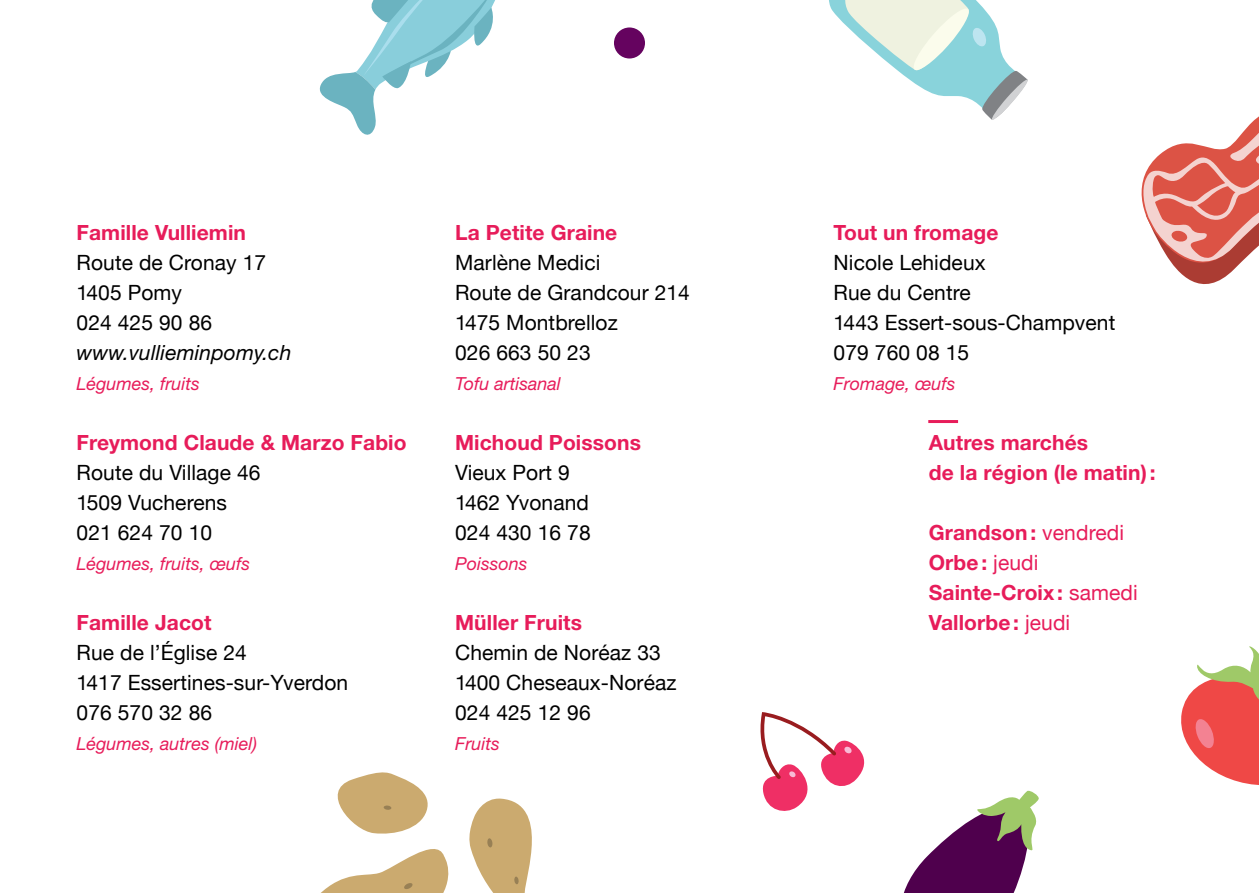
<style>
.page{position:relative;width:1259px;height:893px;background:#fff}
.page>*{position:absolute;margin:0;border:0;box-sizing:border-box;transform-origin:0 0}
.t1{font:21px/30px "Helvetica Neue";letter-spacing:.005em;color:#000}
.t2{font:700 21px/30px "Helvetica Neue";letter-spacing:.005em;color:#e71c5a}
.t3{font:italic 21px "Helvetica Neue";letter-spacing:.005em;color:#000}
.t4{font:italic 18px "Helvetica Neue";color:#e71c5a}
.s1{font-weight:400}
</style>
<div class="page">
<svg style="left:319px;top:0;width:176px;height:135px"></svg>
<svg style="left:1141px;top:116px;width:118px;height:168px"></svg>
<svg style="left:829px;top:0;width:199px;height:120px"></svg>
<svg style="left:903px;top:790px;width:136px;height:103px"></svg>
<svg style="left:1181px;top:646px;width:78px;height:139px"></svg>
<svg style="left:469px;top:798px;width:63px;height:95px"></svg>
<svg style="left:321px;top:772px;width:128px;height:121px"></svg>
<div style="left:487px;top:838px;width:6px;height:10px;background:#988055;border-radius:50%"></div>
<div style="left:514px;top:876px;width:5px;height:8px;background:#988055;border-radius:50%"></div>
<div style="left:383px;top:805px;width:8px;height:5px;background:#988055;border-radius:50%"></div>
<hr style="left:928px;top:420px;width:30px;height:3px;background:#e71c5a">
<svg style="left:760px;top:714px;width:105px;height:97px"></svg>
<div style="left:614px;top:27px;width:31px;height:32px;background:#65035f;border-radius:50%"></div>
<p class="t2" style="left:77px;top:217px;width:171px">Famille Vulliemin</p>
<p class="t1" style="left:77px;top:247px;width:191px">Route de Cronay 17<br>1405 Pomy<br>024 425 90 86</p>
<p class="t3" style="left:77px;top:340px;width:216px">www.vullieminpomy.ch</p>
<p class="t4" style="left:77px;top:373px;width:125px">Légumes, fruits</p>
<p class="t2" style="left:77px;top:427px;width:331px">Freymond Claude &amp; Marzo Fabio</p>
<p class="t1" style="left:77px;top:457px;width:185px">Route du Village 46<br>1509 Vucherens<br>021 624 70 10</p>
<p class="t4" style="left:77px;top:553px;width:175px">Légumes, fruits, œufs</p>
<p class="t2" style="left:77px;top:607px;width:136px">Famille Jacot</p>
<p class="t1" style="left:77px;top:637px;width:273px">Rue de l’Église 24<br>1417 Essertines-sur-Yverdon<br>076 570 32 86</p>
<p class="t4" style="left:77px;top:733px;width:182px">Légumes, autres (miel)</p>
<p class="t2" style="left:455px;top:217px;width:164px">La Petite Graine</p>
<p class="t1" style="left:455px;top:247px;width:236px">Marlène Medici<br>Route de Grandcour 214<br>1475 Montbrelloz<br>026 663 50 23</p>
<p class="t4" style="left:455px;top:373px;width:107px">Tofu artisanal</p>
<p class="t2" style="left:455px;top:427px;width:187px">Michoud Poissons</p>
<p class="t1" style="left:455px;top:457px;width:137px">Vieux Port 9<br>1462 Yvonand<br>024 430 16 78</p>
<p class="t4" style="left:455px;top:553px;width:74px">Poissons</p>
<p class="t2" style="left:455px;top:607px;width:128px">Müller Fruits</p>
<p class="t1" style="left:455px;top:637px;width:223px">Chemin de Noréaz 33<br>1400 Cheseaux-Noréaz<br>024 425 12 96</p>
<p class="t4" style="left:455px;top:733px;width:46px">Fruits</p>
<p class="t2" style="left:833px;top:217px;width:166px">Tout un fromage</p>
<p class="t1" style="left:833px;top:247px;width:283px">Nicole Lehideux<br>Rue du Centre<br>1443 Essert-sous-Champvent<br>079 760 08 15</p>
<p class="t4" style="left:833px;top:373px;width:123px">Fromage, œufs</p>
<p class="t2" style="left:929px;top:427px;width:228px">Autres marchés<br>de la région (le matin):</p>
<p class="t2" style="left:929px;top:517px;width:210px">Grandson: <span class="s1">vendredi<br></span>Orbe: <span class="s1">jeudi<br></span>Sainte-Croix : <span class="s1">samedi<br></span>Vallorbe: <span class="s1">jeudi</span></p>
</div>
